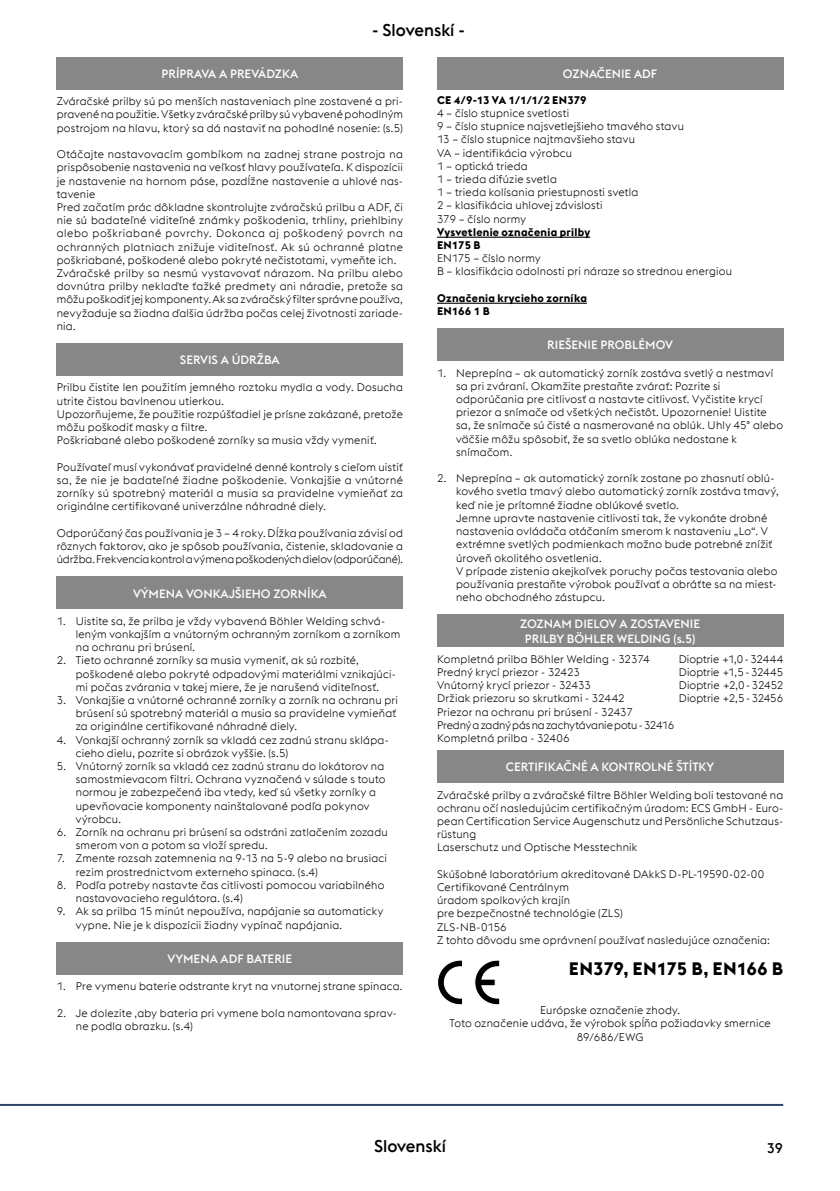
<style>
.page{position:relative;width:840px;height:1191px;background:#fff}
.page>*{position:absolute;margin:0;border:0;box-sizing:border-box;transform-origin:0 0}
.t1{font:700 18px "voestalpine";letter-spacing:-.015em;color:#000}
.t2{font:500 17px "voestalpine";color:#000}
.t3{font:500 14px "voestalpine";color:#000}
.t4{font:500 12px/14.4px "voestalpine";color:#fff;text-align:center}
.t5{font:300 11px/13.2px "voestalpine";letter-spacing:.025em;color:#000}
.t6{font:700 11px/13.2px "voestalpine";letter-spacing:.025em;color:#000}
.t7{font:700 11px "voestalpine";letter-spacing:-.005em;color:#000}
</style>
<div class="page">
<hr style="left:0;top:1104px;width:782px;height:2px;background:#304467">
<div style="left:57px;top:57px;width:346px;height:33px;background:#868786"></div>
<div style="left:57px;top:343px;width:346px;height:33px;background:#868786"></div>
<div style="left:57px;top:576px;width:346px;height:33px;background:#868786"></div>
<div style="left:57px;top:941px;width:346px;height:33px;background:#868786"></div>
<div style="left:437px;top:57px;width:345px;height:33px;background:#868786"></div>
<hr style="left:437px;top:237px;width:153px;height:1px;background:#000">
<hr style="left:437px;top:303px;width:149px;height:1px;background:#000">
<div style="left:437px;top:328px;width:345px;height:33px;background:#868786"></div>
<div style="left:437px;top:614px;width:345px;height:33px;background:#868786"></div>
<div style="left:437px;top:750px;width:345px;height:33px;background:#868786"></div>
<svg style="left:474px;top:960px;width:26px;height:45px"></svg>
<svg style="left:437px;top:960px;width:25px;height:45px"></svg>
<h2 class="t2" style="left:372px;top:20px;width:94px">- Slovenskí -</h2>
<p class="t4" style="left:161px;top:66px;width:138px">PRÍPRAVA A PREVÁDZKA</p>
<p class="t5" style="left:57px;top:95px;width:347px;text-align:justify">Zváračské prilby sú po menších nastaveniach plne zostavené a pri&shy;pravené na použitie. Všetky zváračské prilby sú vybavené pohodlným postrojom na hlavu, ktorý sa dá nastaviť na pohodlné nosenie: (s.5)</p>
<p class="t5" style="left:57px;top:148px;width:347px">Otáčajte nastavovacím gombíkom na zadnej strane postroja na prispôsobenie nastavenia na veľkosť hlavy používateľa. K dispozícii je nastavenie na hornom páse, pozdĺžne nastavenie a uhlové nas&shy;tavenie<br>Pred začatím prác dôkladne skontrolujte zváračskú prilbu a ADF, či nie sú badateľné viditeľné známky poškodenia, trhliny, priehlbiny alebo poškriabané povrchy. Dokonca aj poškodený povrch na ochranných platniach znižuje viditeľnosť. Ak sú ochranné platne poškriabané, poškodené alebo pokryté nečistotami, vymeňte ich.<br>Zváračské prilby sa nesmú vystavovať nárazom. Na prilbu alebo dovnútra prilby neklaďte ťažké predmety ani náradie, pretože sa môžu poškodiť jej komponenty. Ak sa zváračský filter správne používa, nevyžaduje sa žiadna ďalšia údržba počas celej životnosti zariade&shy;nia.</p>
<p class="t4" style="left:180px;top:353px;width:101px">SERVIS A ÚDRŽBA</p>
<p class="t5" style="left:57px;top:381px;width:347px">Prilbu čistite len použitím jemného roztoku mydla a vody. Dosucha utrite čistou bavlnenou utierkou.<br>Upozorňujeme, že použitie rozpúšťadiel je prísne zakázané, pretože môžu poškodiť masky a filtre.<br>Poškriabané alebo poškodené zorníky sa musia vždy vymeniť.</p>
<p class="t5" style="left:57px;top:460px;width:347px;text-align:justify">Používateľ musí vykonávať pravidelné denné kontroly s cieľom uistiť sa, že nie je badateľné žiadne poškodenie. Vonkajšie a vnútorné zorníky sú spotrebný materiál a musia sa pravidelne vymieňať za originálne certifikované univerzálne náhradné diely.</p>
<p class="t5" style="left:57px;top:526px;width:347px;text-align:justify">Odporúčaný čas používania je 3 – 4 roky. Dĺžka používania závisí od rôznych faktorov, ako je spôsob používania, čistenie, skladovanie a údržba. Frekvencia kontrol a výmena poškodených dielov (odporúčané).</p>
<p class="t4" style="left:133px;top:586px;width:195px">VÝMENA VONKAJŠIEHO ZORNÍKA</p>
<p class="t5" style="left:76px;top:614px;width:326px;text-indent:-19px">1. Uistite sa, že prilba je vždy vybavená Böhler Welding schvá&shy;leným vonkajším a vnútorným ochranným zorníkom a zorníkom na ochranu pri brúsení.</p>
<p class="t5" style="left:76px;top:654px;width:321px;text-indent:-19px">2. Tieto ochranné zorníky sa musia vymeniť, ak sú rozbité, poškodené alebo pokryté odpadovými materiálmi vznikajúci&shy;mi počas zvárania v takej miere, že je narušená viditeľnosť.</p>
<p class="t5" style="left:76px;top:693px;width:323px;text-indent:-19px">3. Vonkajšie a vnútorné ochranné zorníky a zorník na ochranu pri brúsení sú spotrebný materiál a musia sa pravidelne vymieňať za originálne certifikované náhradné diely.</p>
<p class="t5" style="left:76px;top:733px;width:314px;text-indent:-19px">4. Vonkajší ochranný zorník sa vkladá cez zadnú stranu sklápa&shy;cieho dielu, pozrite si obrázok vyššie. (s.5)</p>
<p class="t5" style="left:76px;top:759px;width:311px;text-indent:-19px">5. Vnútorný zorník sa vkladá cez zadnú stranu do lokátorov na samostmievacom filtri. Ochrana vyznačená v súlade s touto normou je zabezpečená iba vtedy, keď sú všetky zorníky a upevňovacie komponenty nainštalované podľa pokynov výrobcu.</p>
<p class="t5" style="left:76px;top:825px;width:313px;text-indent:-19px">6. Zorník na ochranu pri brúsení sa odstráni zatlačením zozadu smerom von a potom sa vloží spredu.</p>
<p class="t5" style="left:76px;top:852px;width:312px;text-indent:-19px">7. Zmente rozsah zatemnenia na 9-13 na 5-9 alebo na brusiaci rezim prostrednictvom externeho spinaca. (s.4)</p>
<p class="t5" style="left:76px;top:878px;width:310px;text-indent:-19px">8. Podľa potreby nastavte čas citlivosti pomocou variabilného nastavovacieho regulátora. (s.4)</p>
<p class="t5" style="left:76px;top:905px;width:309px;text-indent:-19px">9. Ak sa prilba 15 minút nepoužíva, napájanie sa automaticky vypne. Nie je k dispozícii žiadny vypínač napájania.</p>
<p class="t4" style="left:167px;top:951px;width:126px">VYMENA ADF BATERIE</p>
<p class="t5" style="left:57px;top:979px;width:347px">1. Pre vymenu baterie odstrante kryt na vnutornej strane spinaca.</p>
<p class="t5" style="left:76px;top:1006px;width:322px;text-indent:-19px">2. Je dolezite ,aby bateria pri vymene bola namontovana sprav&shy;ne podla obrazku. (s.4)</p>
<p class="t4" style="left:562px;top:66px;width:96px">OZNAČENIE ADF</p>
<p class="t7" style="left:437px;top:93px;width:151px">CE 4/9-13 VA 1/1/1/2 EN379</p>
<p class="t5" style="left:437px;top:106px;width:248px">4 – číslo stupnice svetlosti<br>9 – číslo stupnice najsvetlejšieho tmavého stavu<br>13 – číslo stupnice najtmavšieho stavu<br>VA – identifikácia výrobcu<br>1 – optická trieda<br>1 – trieda difúzie svetla<br>1 – trieda kolísania priestupnosti svetla<br>2 – klasifikácia uhlovej závislosti<br>379 – číslo normy</p>
<p class="t6" style="left:437px;top:225px;width:155px">Vysvetlenie označenia prilby<br>EN175 B</p>
<p class="t5" style="left:437px;top:252px;width:296px">EN175 – číslo normy<br>B – klasifikácia odolnosti pri náraze so strednou energiou</p>
<p class="t6" style="left:437px;top:291px;width:151px">Označenia krycieho zorníka<br>EN166 1 B</p>
<p class="t4" style="left:547px;top:338px;width:127px">RIEŠENIE PROBLÉMOV</p>
<p class="t5" style="left:456px;top:366px;width:328px;text-indent:-19px">1. Neprepína – ak automatický zorník zostáva svetlý a nestmaví sa pri zváraní. Okamžite prestaňte zvárať: Pozrite si odporúčania pre citlivosť a nastavte citlivosť. Vyčistite krycí priezor a snímače od všetkých nečistôt. Upozornenie! Uistite sa, že snímače sú čisté a nasmerované na oblúk. Uhly 45° alebo väčšie môžu spôsobiť, že sa svetlo oblúka nedostane k snímačom.</p>
<p class="t5" style="left:456px;top:472px;width:324px;text-indent:-19px">2. Neprepína – ak automatický zorník zostane po zhasnutí oblú&shy;kového svetla tmavý alebo automatický zorník zostáva tmavý, keď nie je prítomné žiadne oblúkové svetlo.<br>Jemne upravte nastavenie citlivosti tak, že vykonáte drobné nastavenia ovládača otáčaním smerom k nastaveniu „Lo“. V extrémne svetlých podmienkach možno bude potrebné znížiť úroveň okolitého osvetlenia.<br>V prípade zistenia akejkoľvek poruchy počas testovania alebo používania prestaňte výrobok používať a obráťte sa na miest&shy;neho obchodného zástupcu.</p>
<p class="t4" style="left:520px;top:617px;width:181px">ZOZNAM DIELOV A ZOSTAVENIE<br>PRILBY BÖHLER WELDING (s.5)</p>
<p class="t5" style="left:437px;top:652px;width:238px">Kompletná prilba Böhler Welding - 32374<br>Predný krycí priezor - 32423<br>Vnútorný krycí priezor - 32433<br>Držiak priezoru so skrutkami - 32442<br>Priezor na ochranu pri brúsení - 32437<br>Predný a zadný pás na zachytávanie potu - 32416<br>Kompletná prilba - 32406</p>
<p class="t4" style="left:505px;top:760px;width:210px">CERTIFIKAČNÉ A KONTROLNÉ ŠTÍTKY</p>
<p class="t5" style="left:437px;top:788px;width:347px">Zváračské prilby a zváračské filtre Böhler Welding boli testované na ochranu očí nasledujúcim certifikačným úradom: ECS GmbH - Euro&shy;pean Certification Service Augenschutz und Persönliche Schutzaus&shy;rüstung<br>Laserschutz und Optische Messtechnik</p>
<p class="t5" style="left:437px;top:867px;width:334px">Skúšobné laboratórium akreditované DAkkS D-PL-19590-02-00<br>Certifikované Centrálnym<br>úradom spolkových krajín<br>pre bezpečnostné technológie (ZLS)<br>ZLS-NB-0156<br>Z tohto dôvodu sme oprávnení používať nasledujúce označenia:</p>
<p class="t5" style="left:678px;top:652px;width:106px;text-align:justify">Dioptrie +1,0 - 32444<br>Dioptrie +1,5 - 32445<br>Dioptrie +2,0 - 32452<br>Dioptrie +2,5 - 32456</p>
<h1 class="t1" style="left:568px;top:956px;width:216px">EN379, EN175 B, EN166 B</h1>
<p class="t5" style="left:449px;top:1003px;width:322px;text-align:center">Európske označenie zhody.<br>Toto označenie udáva, že výrobok spĺňa požiadavky smernice<br>89/686/EWG</p>
<h2 class="t2" style="left:374px;top:1136px;width:73px">Slovenskí</h2>
<p class="t3" style="left:766px;top:1140px;width:18px">39</p>
</div>
